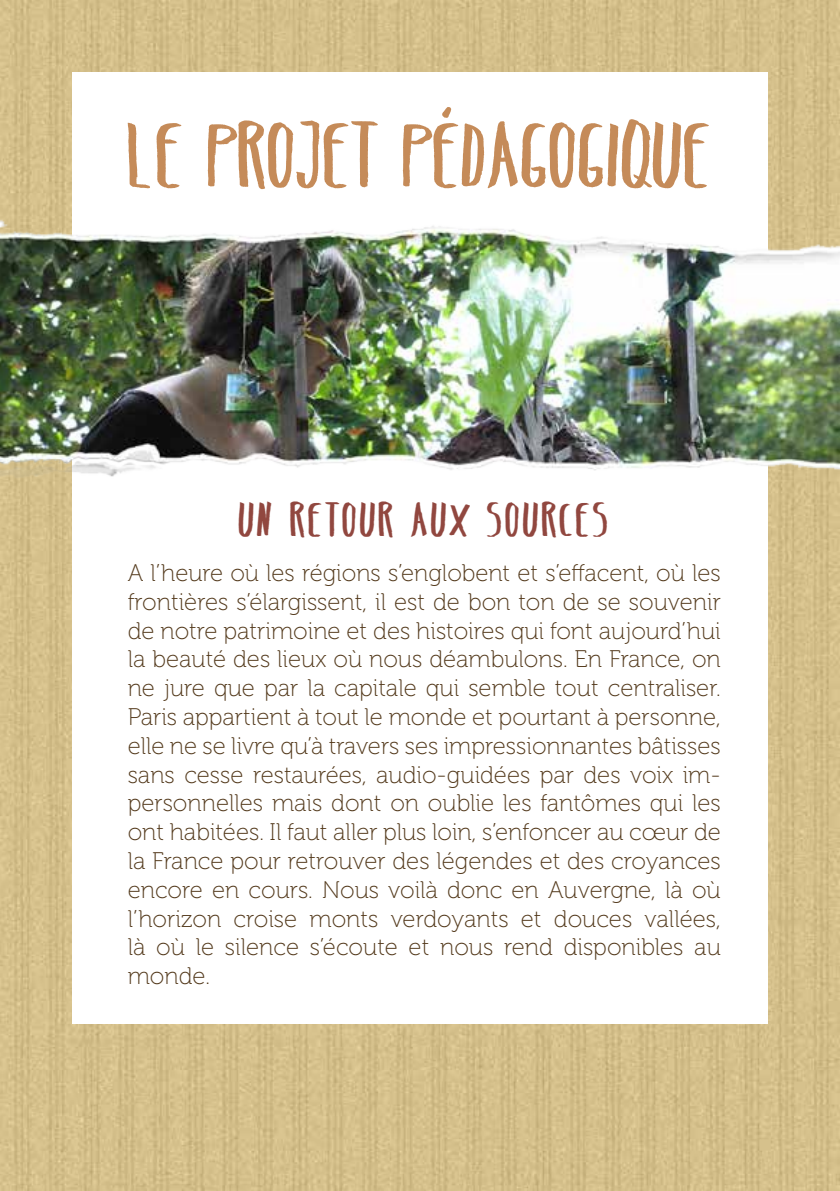
<style>
.page{position:relative;width:840px;height:1191px;background:#fff}
.page>*{position:absolute;margin:0;border:0;box-sizing:border-box;transform-origin:0 0}
.t1{font:700 92px "Belta";color:#c58b59}
.t2{font:700 48px "Belta";letter-spacing:.05em;color:#91473f}
.t3{font:24px/28.8px "Museo 100";color:#52381a;text-align:justify}
</style>
<div class="page">
<img style="left:0;top:0;width:839px;height:1191px">
<div style="left:72px;top:72px;width:695px;height:951px;background:#fff"></div>
<img style="left:0;top:210px;width:839px;height:275px">
<h1 class="t1" style="left:128px;top:103px;width:586px">LE PROJET PÉDAGOGIQUE</h1>
<h2 class="t2" style="left:239px;top:492px;width:372px">UN RETOUR AUX SOURCES</h2>
<p class="t3" style="left:128px;top:559px;width:594px">A l’heure où les régions s’englobent et s’effacent, où les frontières s’élargissent, il est de bon ton de se souvenir de notre patrimoine et des histoires qui font aujourd’hui la beauté des lieux où nous déambulons. En France, on ne jure que par la capitale qui semble tout centraliser.<br>Paris appartient à tout le monde et pourtant à personne, elle ne se livre qu’à travers ses impressionnantes bâtisses sans cesse restaurées, audio-guidées par des voix im&shy;personnelles mais dont on oublie les fantômes qui les ont habitées. Il faut aller plus loin, s’enfoncer au cœur de la France pour retrouver des légendes et des croyances encore en cours. Nous voilà donc en Auvergne, là où l’horizon croise monts verdoyants et douces vallées, là où le silence s’écoute et nous rend disponibles au monde.</p>
</div>
